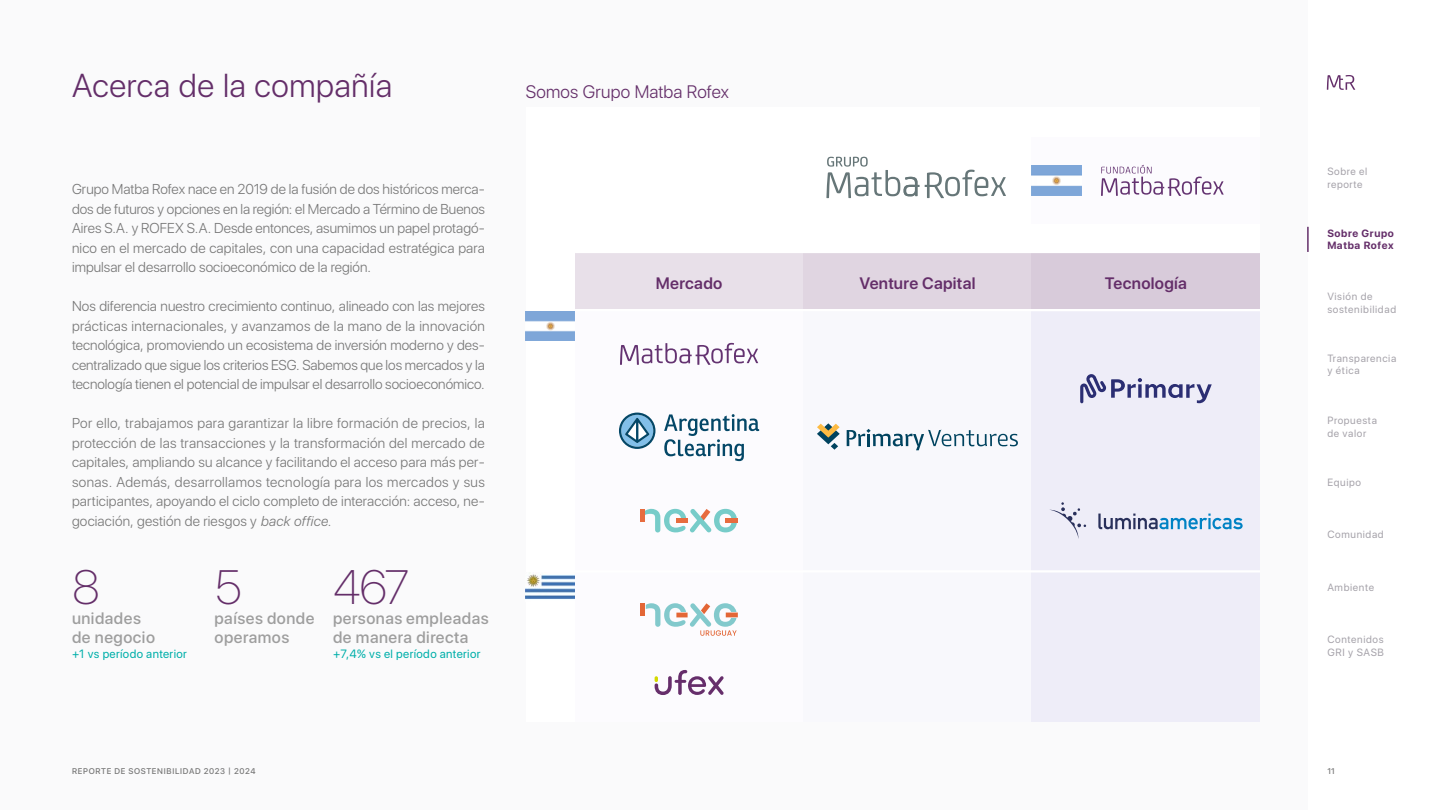
<style>
.page{position:relative;width:1440px;height:810px;background:#f8f8fa}
.page>*{position:absolute;margin:0;border:0;box-sizing:border-box;transform-origin:0 0}
.t1{font:100 48px "SF Pro Display";color:#642e69}
.t2{font:300 33px "SF Pro Display";letter-spacing:.02em;color:#642e69}
.t3{font:300 18px "SF Pro Display";letter-spacing:.01em;color:#642e69}
.t4{font:500 16.5px/19.5px "SF Pro Display";letter-spacing:.03em;color:#9e9e9e}
.t5{font:600 16.5px "SF Pro Display";letter-spacing:.02em;color:#642e69}
.t6{font:300 14.25px/19.5px "SF Pro Display";letter-spacing:.005em;color:#777;text-align:justify}
.t7{font:12px "SF Pro Display";letter-spacing:.03em;color:#00afaa}
.t8{font:10.5px/12.6px "SF Pro Display";letter-spacing:.06em;color:#a6a3aa}
.t9{font:700 10.5px/12.6px "SF Pro Display";letter-spacing:.06em;color:#642e69}
.t10{font:500 8.25px "SF Pro Display";letter-spacing:.08em;color:#777}
.s1{font-style:italic}
</style>
<div class="page">
<div style="left:526px;top:107px;width:50px;height:615px;background:#fff"></div>
<img style="left:526px;top:311px;width:49px;height:30px">
<img style="left:526px;top:574px;width:49px;height:26px">
<div style="left:575px;top:277px;width:228px;height:445px;background:#fcfbfe"></div>
<div style="left:1032px;top:278px;width:228px;height:444px;background:#eeedf8"></div>
<div style="left:575px;top:107px;width:685px;height:147px;background:#fff"></div>
<div style="left:575px;top:252px;width:228px;height:59px;background:#e8e0e9"></div>
<div style="left:803px;top:252px;width:228px;height:59px;background:#e0d5e1"></div>
<div style="left:1032px;top:252px;width:228px;height:59px;background:#d8cbda"></div>
<div style="left:1032px;top:137px;width:228px;height:87px;background:#fcfbfe"></div>
<hr style="left:575px;top:309px;width:685px;height:2px;background:#fff">
<hr style="left:575px;top:570px;width:685px;height:3px;background:#fff">
<hr style="left:575px;top:251px;width:685px;height:2px;background:#fff">
<img style="left:1032px;top:166px;width:50px;height:29px">
<svg style="left:1098px;top:514px;width:145px;height:15px"></svg>
<svg style="left:1050px;top:502px;width:36px;height:37px"></svg>
<svg style="left:619px;top:413px;width:36px;height:36px"></svg>
<svg style="left:664px;top:414px;width:95px;height:47px"></svg>
<svg style="left:1101px;top:165px;width:123px;height:31px"></svg>
<svg style="left:826px;top:157px;width:180px;height:41px"></svg>
<svg style="left:620px;top:343px;width:138px;height:22px"></svg>
<div style="left:640px;top:509px;width:5px;height:12px;background:#e76c3f"></div>
<div style="left:726px;top:518px;width:12px;height:5px;background:#e76c3f"></div>
<svg style="left:645px;top:509px;width:92px;height:24px"></svg>
<div style="left:640px;top:603px;width:5px;height:13px;background:#e36636"></div>
<svg style="left:646px;top:603px;width:92px;height:33px"></svg>
<svg style="left:1080px;top:374px;width:132px;height:29px"></svg>
<svg style="left:847px;top:429px;width:171px;height:21px"></svg>
<svg style="left:817px;top:423px;width:23px;height:27px"></svg>
<svg style="left:655px;top:670px;width:69px;height:25px"></svg>
<div style="left:1308px;top:0;width:132px;height:810px;background:#fff"></div>
<hr style="left:1307px;top:227px;width:2px;height:25px;background:#642e69">
<svg style="left:1327px;top:75px;width:28px;height:15px"></svg>
<h2 class="t2" style="left:72px;top:62px;width:322px">Acerca de la compañía</h2>
<p class="t6" style="left:72px;top:180px;width:414px">Grupo Matba Rofex nace en 2019 de la fusión de dos históricos merca&shy;dos de futuros y opciones en la región: el Mercado a Término de Buenos Aires S.A. y ROFEX S.A. Desde entonces, asumimos un papel protagó&shy;nico en el mercado de capitales, con una capacidad estratégica para impulsar el desarrollo socioeconómico de la región.</p>
<p class="t6" style="left:72px;top:297px;width:414px">Nos diferencia nuestro crecimiento continuo, alineado con las mejores prácticas internacionales, y avanzamos de la mano de la innovación tecnológica, promoviendo un ecosistema de inversión moderno y des&shy;centralizado que sigue los criterios ESG. Sabemos que los mercados y la tecnología tienen el potencial de impulsar el desarrollo socioeconómico.</p>
<p class="t6" style="left:72px;top:414px;width:414px">Por ello, trabajamos para garantizar la libre formación de precios, la protección de las transacciones y la transformación del mercado de capitales, ampliando su alcance y facilitando el acceso para más per&shy;sonas. Además, desarrollamos tecnología para los mercados y sus participantes, apoyando el ciclo completo de interacción: acceso, ne&shy;gociación, gestión de riesgos y <span class="s1">back office</span>.</p>
<h1 class="t1" style="left:72px;top:555px;width:29px">8</h1>
<p class="t4" style="left:72px;top:609px;width:85px">unidades de negocio</p>
<p class="t7" style="left:72px;top:644px;width:116px">+1 vs período anterior</p>
<h1 class="t1" style="left:214px;top:555px;width:29px">5</h1>
<p class="t4" style="left:214px;top:609px;width:102px">países donde operamos</p>
<h1 class="t1" style="left:333px;top:555px;width:78px">467</h1>
<p class="t4" style="left:333px;top:609px;width:157px">personas empleadas de manera directa</p>
<p class="t7" style="left:333px;top:644px;width:149px">+7,4% vs el período anterior</p>
<p class="t3" style="left:526px;top:79px;width:205px">Somos Grupo Matba Rofex</p>
<p class="t5" style="left:656px;top:272px;width:68px">Mercado</p>
<p class="t5" style="left:859px;top:272px;width:118px">Venture Capital</p>
<p class="t5" style="left:1105px;top:272px;width:84px">Tecnología</p>
<p class="t10" style="left:72px;top:765px;width:185px">REPORTE DE SOSTENIBILIDAD 2023 | 2024</p>
<p class="t8" style="left:1327px;top:165px;width:42px">Sobre el reporte</p>
<p class="t9" style="left:1327px;top:227px;width:68px">Sobre Grupo<br>Matba Rofex</p>
<p class="t8" style="left:1327px;top:290px;width:70px">Visión de sostenibilidad</p>
<p class="t8" style="left:1327px;top:352px;width:70px">Transparencia y ética</p>
<p class="t8" style="left:1327px;top:414px;width:51px">Propuesta de valor</p>
<p class="t8" style="left:1327px;top:476px;width:35px">Equipo</p>
<p class="t8" style="left:1327px;top:528px;width:58px">Comunidad</p>
<p class="t8" style="left:1327px;top:581px;width:48px">Ambiente</p>
<p class="t8" style="left:1327px;top:633px;width:58px">Contenidos<br>GRI y SASB</p>
<p class="t10" style="left:1327px;top:765px;width:9px">11</p>
</div>
